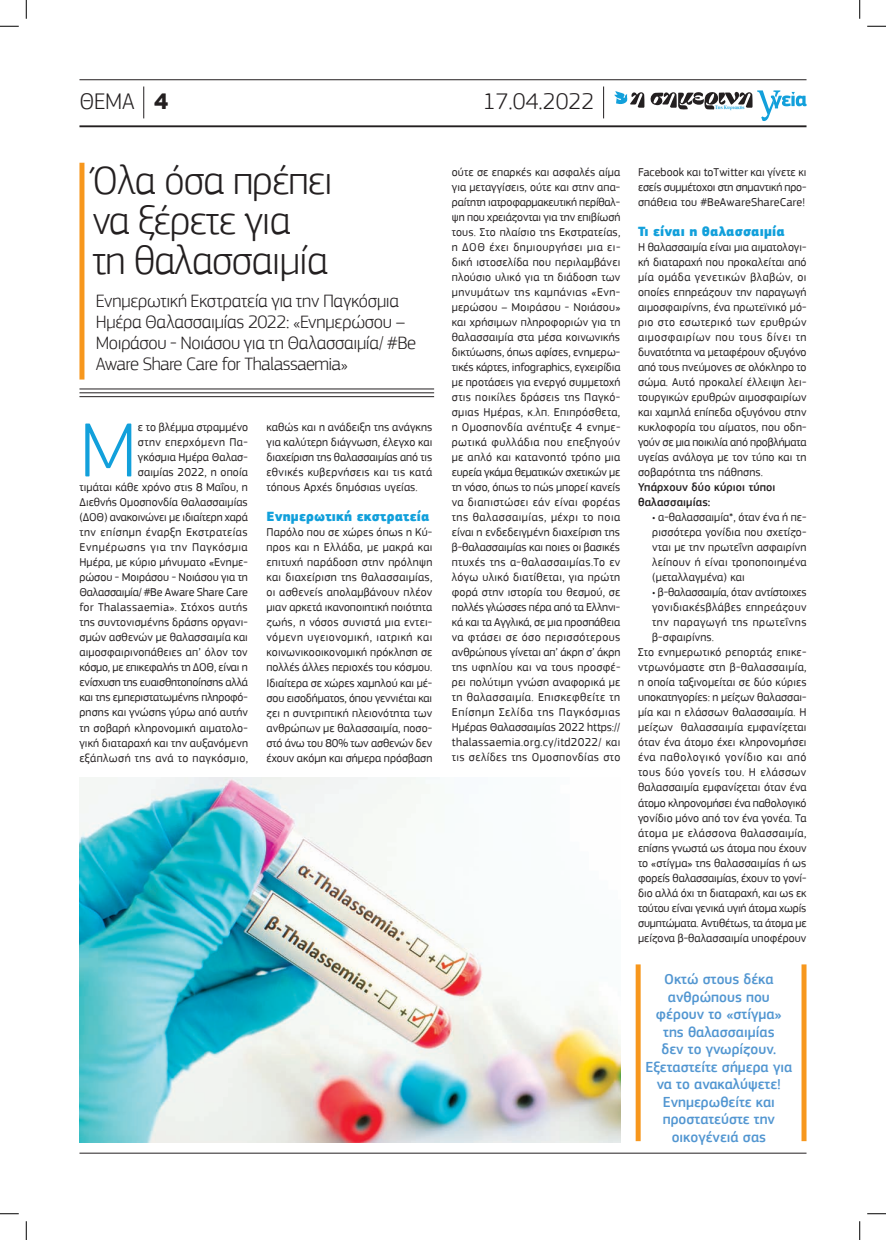
<style>
.page{position:relative;width:886px;height:1240px;background:#fff}
.page>*{position:absolute;margin:0;border:0;box-sizing:border-box;transform-origin:0 0}
.t1{font:300 79.75px "PF Square Sans Pro";color:#12a0db}
.t2{font:300 41.25px/40px "PF Square Sans Pro";letter-spacing:-.02em;color:#231f20}
.t3{font:300 23.75px "PF Square Sans Pro";color:#231f20}
.t4{font:300 18.75px/21.2px "PF Square Sans Pro";letter-spacing:-.02em;color:#231f20}
.t5{font:500 15px/17.5px "PF Square Sans Pro";color:#5296d1;text-align:center}
.t6{font:900 13.75px "PF Square Sans Pro";letter-spacing:.01em;color:#12a0db}
.t7{font:11.88px/15px "PF Square Sans Pro";letter-spacing:.01em;color:#231f20;text-align:justify}
.t8{font:11.88px "PF Square Sans Pro";letter-spacing:-.01em;color:#231f20}
.t9{font:11.88px "PF Square Sans Pro";letter-spacing:.03em;color:#231f20}
.t10{font:11.88px "PF Square Sans Pro";letter-spacing:-.015em;color:#231f20}
.t11{font:11.88px "PF Square Sans Pro";letter-spacing:.05em;color:#231f20}
.t12{font:11.88px "PF Square Sans Pro";letter-spacing:.04em;color:#231f20}
.t13{font:11.88px "PF Square Sans Pro";letter-spacing:.045em;color:#231f20}
.t14{font:700 5px "PF Document";color:#12a0db}
.s1{font-weight:700}
.s2{font-weight:500}
</style>
<div class="page">
<hr style="left:79px;top:1152px;width:727px;height:1px;background:#231f20">
<hr style="left:79px;top:79px;width:727px;height:1px;background:#231f20">
<hr style="left:79px;top:125px;width:727px;height:2px;background:#231f20">
<svg style="left:614px;top:91px;width:30px;height:17px"></svg>
<svg style="left:650px;top:90px;width:156px;height:31px"></svg>
<hr style="left:603px;top:86px;width:1px;height:32px;background:#231f20">
<hr style="left:143px;top:86px;width:1px;height:32px;background:#231f20">
<div style="left:635px;top:964px;width:5px;height:177px;background:#f7971d"></div>
<div style="left:801px;top:964px;width:5px;height:177px;background:#f7971d"></div>
<div style="left:79px;top:163px;width:5px;height:216px;background:#f7971d"></div>
<hr style="left:79px;top:396px;width:355px;height:1px;background:#231f20">
<hr style="left:79px;top:392px;width:355px;height:1px;background:#231f20">
<hr style="left:79px;top:389px;width:355px;height:1px;background:#231f20">
<img style="left:79px;top:777px;width:541px;height:365px">
<svg style="left:0;top:25px;width:19px;height:2px"></svg>
<svg style="left:867px;top:25px;width:18px;height:2px"></svg>
<svg style="left:0;top:1213px;width:19px;height:1px"></svg>
<svg style="left:867px;top:1213px;width:18px;height:1px"></svg>
<svg style="left:25px;top:0;width:2px;height:19px"></svg>
<svg style="left:25px;top:1221px;width:2px;height:19px"></svg>
<svg style="left:859px;top:0;width:1px;height:19px"></svg>
<svg style="left:859px;top:1221px;width:1px;height:19px"></svg>
<p class="t3" style="left:79px;top:87px;width:90px">ΘΕΜΑ <span class="s1">4</span></p>
<p class="t3" style="left:483px;top:87px;width:113px">17.04.2022</p>
<p class="t14" style="left:714px;top:104px;width:31px">Της Κυριακής</p>
<p class="t2" style="left:92px;top:160px;width:242px">Όλα όσα πρέπει να ξέρετε για τη θαλασσαιμία</p>
<p class="t4" style="left:96px;top:290px;width:322px">Ενημερωτική Εκστρατεία για την Παγκόσμια Ημέρα Θαλασσαιμίας 2022: «Ενημερώσου – Μοιράσου - Νοιάσου για τη Θαλασσαιμία/ #Βe Aware Share Care for Thalassaemia»</p>
<p class="t7" style="left:79px;top:420px;width:170px;text-align:right">ε το βλέμμα στραμμένο<br>στην επερχόμενη Πα-<br>γκόσμια Ημέρα Θαλασ-<br>σαιμίας 2022, η οποία<br>τιμάται κάθε χρόνο στις 8 Μαΐου, η<br>Διεθνής Ομοσπονδία Θαλασσαιμίας (ΔΟΘ) ανακοινώνει με ιδιαίτερη χαρά την επίσημη έναρξη Εκστρατείας<br>Ενημέρωσης για την Παγκόσμια<br>Ημέρα, με κύριο μήνυματο «Ενημε&shy;ρώσου - Μοιράσου - Νοιάσου για τη<br>Θαλασσαιμία/ #Βe Aware Share Care for Thalassaemia». Στόχος αυτής της συντονισμένης δράσης οργανι&shy;σμών ασθενών με θαλασσαιμία και αιμοσφαιρινοπάθειες απ’ όλον τον κόσμο, με επικεφαλής τη ΔΟΘ, είναι η ενίσχυση της ευαισθητοποίησης αλλά και της εμπεριστατωμένης πληροφό&shy;ρησης και γνώσης γύρω από αυτήν τη σοβαρή κληρονομική αιματολο&shy;γική διαταραχή και την αυξανόμενη εξάπλωσή της ανά το παγκόσμιο,</p>
<p class="t7" style="left:266px;top:420px;width:167px">καθώς και η ανάδειξη της ανάγκης για καλύτερη διάγνωση, έλεγχο και διαχείριση της θαλασσαιμίας από τις εθνικές κυβερνήσεις και τις κατά τόπους Αρχές δημόσιας υγείας.</p>
<p class="t1" style="left:79px;top:403px;width:59px">M</p>
<p class="t6" style="left:266px;top:508px;width:164px">Ενημερωτική εκστρατεία</p>
<p class="t7" style="left:266px;top:525px;width:167px">Παρόλο που σε χώρες όπως η Κύ&shy;προς και η Ελλάδα, με μακρά και επιτυχή παράδοση στην πρόληψη και διαχείριση της θαλασσαιμίας, οι ασθενείς απολαμβάνουν πλέον μιαν αρκετά ικανοποιητική ποιότητα ζωής, η νόσος συνιστά μια εντει&shy;νόμενη υγειονομική, ιατρική και κοινωνικοοικονομική πρόκληση σε πολλές άλλες περιοχές του κόσμου.<br>Ιδιαίτερα σε χώρες χαμηλού και μέ&shy;σου εισοδήματος, όπου γεννιέται και ζει η συντριπτική πλειονότητα των ανθρώπων με θαλασσαιμία, ποσο&shy;στό άνω του 80% των ασθενών δεν έχουν ακόμη και σήμερα πρόσβαση</p>
<p class="t7" style="left:451px;top:165px;width:170px">ούτε σε επαρκές και ασφαλές αίμα για μεταγγίσεις, ούτε και στην απα&shy;ραίτητη ιατροφαρμακευτική περίθαλ&shy;ψη που χρειάζονται για την επιβίωσή τους. Στο πλαίσιο της Εκστρατείας, η ΔΟΘ έχει δημιουργήσει μια ει&shy;δική ιστοσελίδα που περιλαμβάνει πλούσιο υλικό για τη διάδοση των μηνυμάτων της καμπάνιας «Ενη&shy;μερώσου – Μοιράσου - Νοιάσου» και χρήσιμων πληροφοριών για τη θαλασσαιμία στα μέσα κοινωνικής δικτύωσης, όπως αφίσες, ενημερω&shy;τικές κάρτες, infographics, εγχειρίδια με προτάσεις για ενεργό συμμετοχή στις ποικίλες δράσεις της Παγκό&shy;σμιας Ημέρας, κ.λπ. Επιπρόσθετα, η Ομοσπονδία ανέπτυξε 4 ενημε&shy;ρωτικά φυλλάδια που επεξηγούν με απλό και κατανοητό τρόπο μια ευρεία γκάμα θεματικών σχετικών με τη νόσο, όπως το πώς μπορεί κανείς να διαπιστώσει εάν είναι φορέας της θαλασσαιμίας, μέχρι το ποια είναι η ενδεδειγμένη διαχείριση της β-θαλασσαιμίας και ποιες οι βασικές πτυχές της α-θαλασσαιμίας.Το εν λόγω υλικό διατίθεται, για πρώτη φορά στην ιστορία του θεσμού, σε πολλές γλώσσες πέρα από τα Ελληνι&shy;κά και τα Αγγλικά, σε μια προσπάθεια να φτάσει σε όσο περισσότερους ανθρώπους γίνεται απ’ άκρη σ’ άκρη της υφηλίου και να τους προσφέ&shy;ρει πολύτιμη γνώση αναφορικά με τη θαλασσαιμία. Επισκεφθείτε τη Επίσημη Σελίδα της Παγκόσμιας Ημέρας Θαλασσαιμίας 2022 https:// thalassaemia.org.cy/itd2022/ και τις σελίδες της Ομοσπονδίας στο</p>
<p class="t7" style="left:637px;top:165px;width:170px">Facebook και toTwitter και γίνετε κι εσείς συμμέτοχοι στη σημαντική προ&shy;σπάθεια του #BeAwareShareCare!</p>
<p class="t6" style="left:637px;top:223px;width:148px">Τι είναι η θαλασσαιμία</p>
<p class="t7" style="left:637px;top:240px;width:170px;text-align:left">Η θαλασσαιμία είναι μια αιματολογι&shy;κή διαταραχή που προκαλείται από μία ομάδα γενετικών βλαβών, οι οποίες επηρεάζουν την παραγωγή αιμοσφαιρίνης, ένα πρωτεϊνικό μό&shy;ριο στο εσωτερικό των ερυθρών αιμοσφαιρίων που τους δίνει τη δυνατότητα να μεταφέρουν οξυγόνο από τους πνεύμονες σε ολόκληρο το σώμα. Αυτό προκαλεί έλλειψη λει&shy;τουργικών ερυθρών αιμοσφαιρίων και χαμηλά επίπεδα οξυγόνου στην κυκλοφορία του αίματος, που οδη&shy;γούν σε μια ποικιλία από προβλήματα υγείας ανάλογα με τον τύπο και τη σοβαρότητα της πάθησης.<br><span class="s2">Υπάρχουν δύο κύριοι τύποι θαλασσαιμίας:</span></p>
<p class="t7" style="left:652px;top:510px;width:156px">• α-θαλασσαιμία*, όταν ένα ή πε&shy;ρισσότερα γονίδια που σχετίζο&shy;νται με την πρωτεΐνη ασφαιρίνη λείπουν ή είναι τροποποιημένα (μεταλλαγμένα) και</p>
<p class="t8" style="left:652px;top:585px;width:156px">• β-θαλασσαιμία, όταν αντίστοιχες</p>
<p class="t9" style="left:652px;top:600px;width:156px">γονιδιακέςβλάβες επηρεάζουν</p>
<p class="t13" style="left:652px;top:615px;width:156px">την παραγωγή της πρωτεΐνης</p>
<p class="t7" style="left:652px;top:630px;width:63px">β-σφαιρίνης.</p>
<p class="t7" style="left:637px;top:645px;width:170px">Στο ενημερωτικό ρεπορτάζ επικε-</p>
<p class="t7" style="left:637px;top:660px;width:170px">ντρωνόμαστε στη β-θαλασσαιμία,</p>
<p class="t7" style="left:637px;top:675px;width:170px">η οποία ταξινομείται σε δύο κύριες</p>
<p class="t7" style="left:637px;top:690px;width:170px">υποκατηγορίες: η μείζων θαλασσαι-</p>
<p class="t7" style="left:637px;top:705px;width:170px">μία και η ελάσσων θαλασσαιμία. Η</p>
<p class="t7" style="left:637px;top:720px;width:170px">μείζων θαλασσαιμία εμφανίζεται</p>
<p class="t7" style="left:637px;top:735px;width:170px">όταν ένα άτομο έχει κληρονομήσει</p>
<p class="t11" style="left:637px;top:750px;width:170px">ένα παθολογικό γονίδιο και από</p>
<p class="t12" style="left:637px;top:765px;width:170px">τους δύο γονείς του. H ελάσσων</p>
<p class="t7" style="left:637px;top:780px;width:170px">θαλασσαιμία εμφανίζεται όταν ένα</p>
<p class="t10" style="left:637px;top:795px;width:170px">άτομο κληρονομήσει ένα παθολογικό</p>
<p class="t7" style="left:637px;top:810px;width:170px">γονίδιο μόνο από τον ένα γονέα. Τα</p>
<p class="t9" style="left:637px;top:825px;width:170px">άτομα με ελάσσονα θαλασσαιμία,</p>
<p class="t7" style="left:637px;top:840px;width:170px">επίσης γνωστά ως άτομα που έχουν</p>
<p class="t7" style="left:637px;top:855px;width:170px">το «στίγμα» της θαλασσαιμίας ή ως</p>
<p class="t8" style="left:637px;top:870px;width:170px">φορείς θαλασσαιμίας, έχουν το γονί-</p>
<p class="t7" style="left:637px;top:885px;width:170px">διο αλλά όχι τη διαταραχή, και ως εκ</p>
<p class="t8" style="left:637px;top:900px;width:170px">τούτου είναι γενικά υγιή άτομα χωρίς</p>
<p class="t8" style="left:637px;top:915px;width:170px">συμπτώματα. Αντιθέτως, τα άτομα με</p>
<p class="t7" style="left:637px;top:930px;width:170px">μείζονα β-θαλασσαιμία υποφέρουν</p>
<p class="t5" style="left:645px;top:970px;width:148px">Oκτώ στους δέκα ανθρώπους που φέρουν το «στίγμα» της θαλασσαιμίας<br>δεν το γνωρίζουν.<br>Εξεταστείτε σήμερα για να το ανακαλύψετε!<br>Ενημερωθείτε και προστατεύστε την οικογένειά σας</p>
</div>
